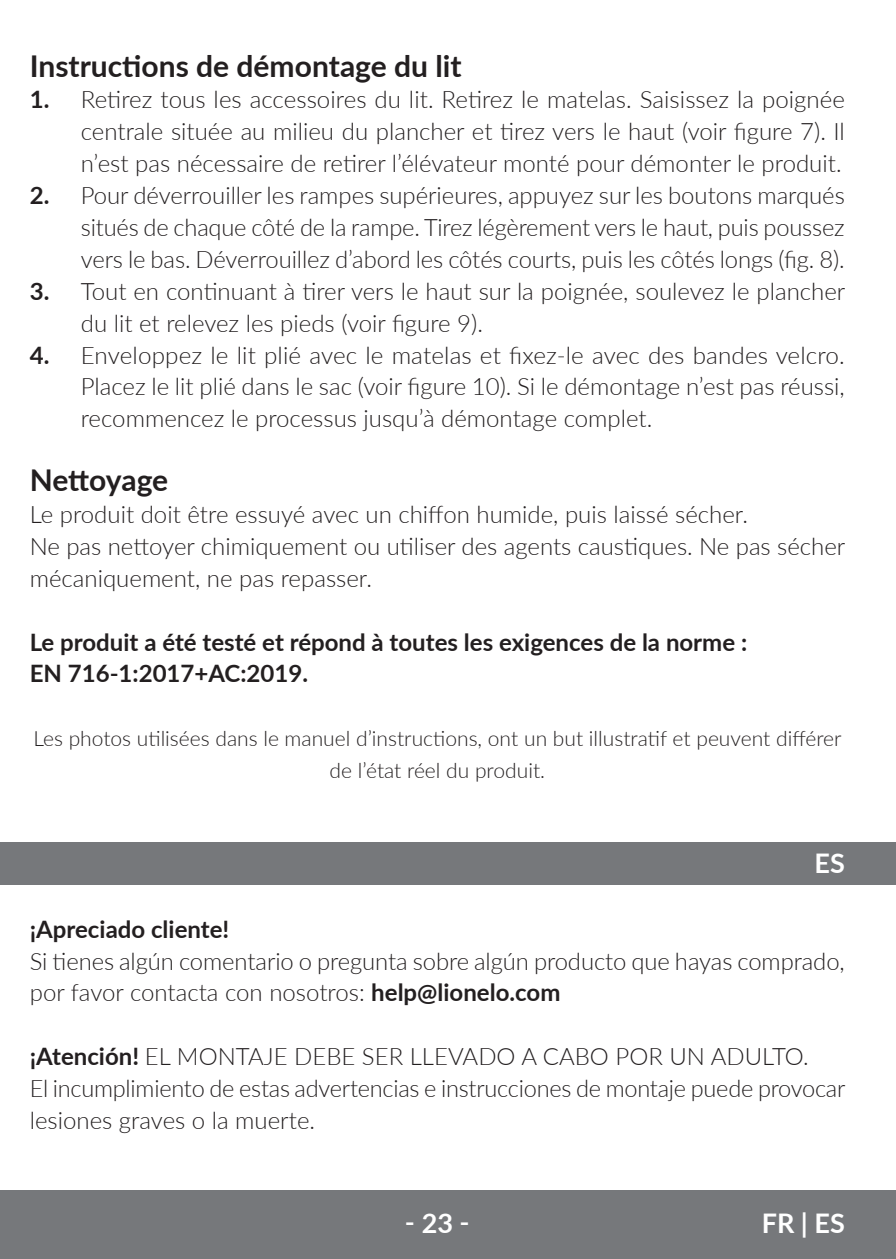
<style>
.page{position:relative;width:896px;height:1259px;background:#fff}
.page>*{position:absolute;margin:0;border:0;box-sizing:border-box;transform-origin:0 0}
.t1{font:700 30px "Lato";color:#231f20}
.t2{font:700 27px "Lato";color:#fff}
.t3{font:300 24px/31.8px "Lato";color:#231f20}
.t4{font:700 24px/31.8px "Lato";color:#231f20}
.t5{font:300 21px/31.8px "Lato";color:#231f20;text-align:center}
.s1{font-weight:700}
</style>
<div class="page">
<div style="left:0;top:1190px;width:895px;height:69px;background:#76787b"></div>
<div style="left:0;top:842px;width:895px;height:42px;background:#76787b"></div>
<p class="t1" style="left:30px;top:44px;width:433px">Instructions de démontage du lit</p>
<p class="t3" style="left:81px;top:83px;width:765px;text-align:justify;text-indent:-51px"><span class="s1">1.</span> Retirez tous les accessoires du lit. Retirez le matelas. Saisissez la poignée centrale située au milieu du plancher et tirez vers le haut (voir figure 7). Il n’est pas nécessaire de retirer l’élévateur monté pour démonter le produit.</p>
<p class="t3" style="left:81px;top:179px;width:765px;text-align:justify;text-indent:-51px"><span class="s1">2.</span> Pour déverrouiller les rampes supérieures, appuyez sur les boutons marqués situés de chaque côté de la rampe. Tirez légèrement vers le haut, puis poussez vers le bas. Déverrouillez d’abord les côtés courts, puis les côtés longs (fig. 8).</p>
<p class="t3" style="left:81px;top:274px;width:766px;text-indent:-51px"><span class="s1">3.</span> Tout en continuant à tirer vers le haut sur la poignée, soulevez le plancher du lit et relevez les pieds (voir figure 9).</p>
<p class="t3" style="left:81px;top:338px;width:765px;text-align:justify;text-indent:-51px"><span class="s1">4.</span> Enveloppez le lit plié avec le matelas et fixez-le avec des bandes velcro.<br>Placez le lit plié dans le sac (voir figure 10). Si le démontage n’est pas réussi, recommencez le processus jusqu’à démontage complet.</p>
<p class="t1" style="left:30px;top:458px;width:140px">Nettoyage</p>
<p class="t3" style="left:30px;top:498px;width:817px">Le produit doit être essuyé avec un chiffon humide, puis laissé sécher.<br>Ne pas nettoyer chimiquement ou utiliser des agents caustiques. Ne pas sécher mécaniquement, ne pas repasser.</p>
<p class="t4" style="left:30px;top:625px;width:719px">Le produit a été testé et répond à toutes les exigences de la norme :<br>EN 716-1:2017+AC:2019.</p>
<p class="t5" style="left:33px;top:722px;width:809px">Les photos utilisées dans le manuel d’instructions, ont un but illustratif et peuvent différer de l’état réel du produit.</p>
<p class="t2" style="left:814px;top:844px;width:32px">ES</p>
<p class="t4" style="left:30px;top:912px;width:201px">¡Apreciado cliente!</p>
<p class="t3" style="left:30px;top:944px;width:816px">Si tienes algún comentario o pregunta sobre algún producto que hayas comprado, por favor contacta con nosotros: <span class="s1">help@lionelo.com</span></p>
<p class="t3" style="left:30px;top:1040px;width:817px"><span class="s1">¡Atención!</span> EL MONTAJE DEBE SER LLEVADO A CABO POR UN ADULTO.<br>El incumplimiento de estas advertencias e instrucciones de montaje puede provocar lesiones graves o la muerte.</p>
<p class="t2" style="left:405px;top:1203px;width:66px">‑ 23 ‑</p>
<p class="t2" style="left:761px;top:1203px;width:85px">FR | ES</p>
</div>
